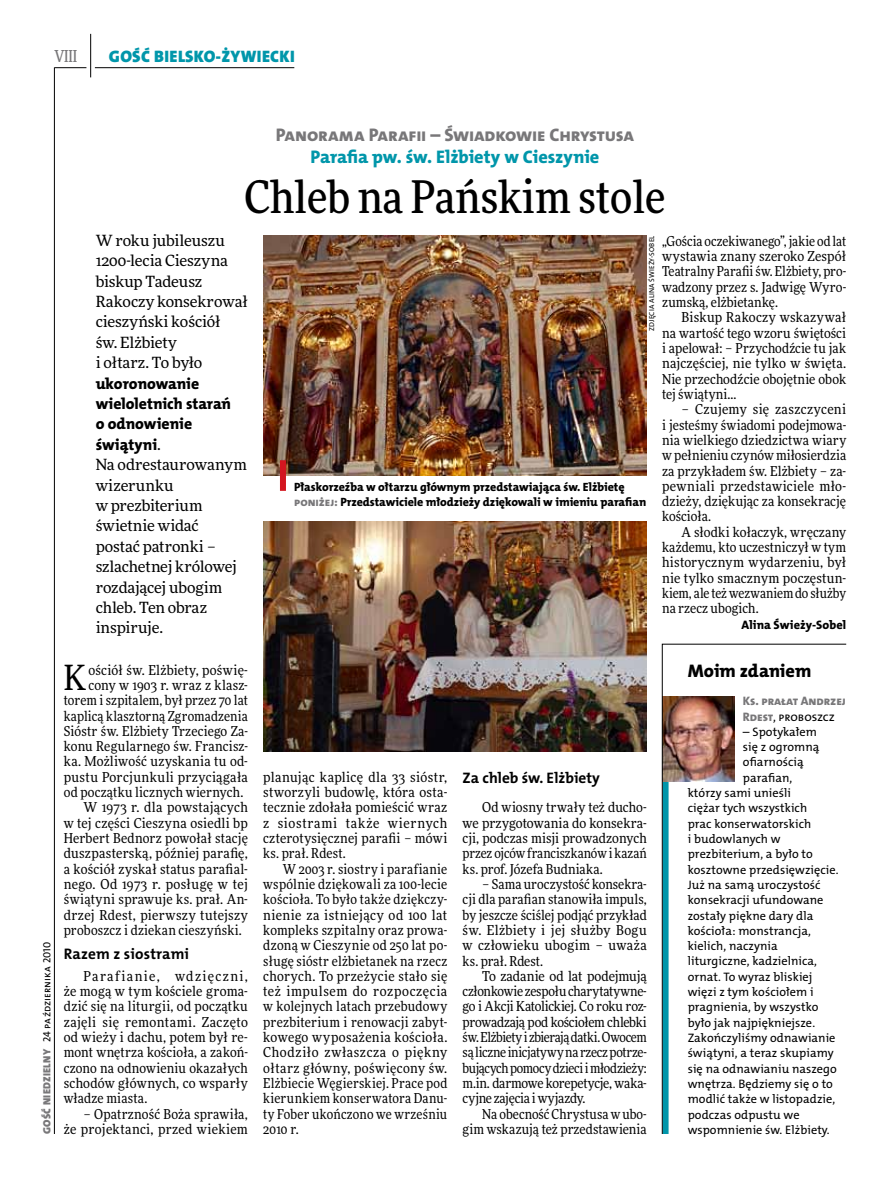
<style>
.page{position:relative;width:893px;height:1191px;background:#fff}
.page>*{position:absolute;margin:0;border:0;box-sizing:border-box;transform-origin:0 0}
.t1{font:500 45px "Freeday Narrow";color:#000}
.t2{font:34.8px "Freeday Narrow News";color:#000}
.t3{font:18.3px "The Mix HP8 Ex Bld";letter-spacing:-.01em;color:#787779}
.t4{font:18.3px "The Mix HP8 Ex Bld";letter-spacing:-.005em;color:#0096aa}
.t5{font:18.3px "The Mix HP8 Ex Bld";letter-spacing:-.005em;color:#000}
.t6{font:16.65px "The Mix HP9 Blk";letter-spacing:.02em;color:#0096aa}
.t7{font:500 16.5px "Freeday Narrow";color:#787779;scale:.9 1}
.t8{font:15.75px/20.4px "The Mix HP8 Ex Bld";letter-spacing:-.005em;color:#000}
.t9{font:15.45px/20.4px "Freeday News";letter-spacing:-.01em;color:#000}
.t10{font:15.3px "The Mix HP7 Bld";color:#000}
.t11{font:13.65px/15.3px "Freeday Narrow News";letter-spacing:.01em;color:#000;text-align:justify}
.t12{font:12.3px "The Mix HP5 Plain";letter-spacing:.005em;color:#000}
.t13{font:12.3px "The Mix HP8 Ex Bld";letter-spacing:.005em;color:#000}
.t14{font:12.3px "The Mix HP8 Ex Bld";letter-spacing:-.005em;color:#787779}
.t15{font:12px/15.3px "The Mix HP8 Ex Bld";letter-spacing:-.005em;color:#000}
.t16{font:10.5px "The Mix HP5 Plain";color:#000}
.t17{font:7.2px "The Mix HP5 Plain";letter-spacing:.015em;color:#000}
.s1{font-family:"The Mix HP9 Blk";color:#787779}
.s2{font-family:"Freeday News";font-size:15.45px}
.s3{color:#787779}
.s4{font-family:"The Mix HP8 Ex Bld";color:#787779}
</style>
<div class="page">
<hr style="left:54px;top:67px;width:1px;height:1067px;background:#000">
<hr style="left:90px;top:34px;width:1px;height:43px;background:#000">
<hr style="left:54px;top:67px;width:32px;height:1px;background:#000">
<hr style="left:95px;top:67px;width:199px;height:1px;background:#000">
<img style="left:263px;top:521px;width:384px;height:230px">
<img style="left:263px;top:236px;width:384px;height:239px">
<div style="left:280px;top:460px;width:6px;height:31px;background:#d3151f"></div>
<svg style="left:662px;top:644px;width:185px;height:490px"></svg>
<p class="t7" style="left:54px;top:46px;width:27px">VIII</p>
<p class="t6" style="left:109px;top:46px;width:187px">GOŚĆ BIELSKO-ŻYWIECKI</p>
<h3 class="t3" style="left:276px;top:123px;width:359px">Panorama Parafii – Świadkowie Chrystusa</h3>
<h3 class="t4" style="left:310px;top:145px;width:290px">Parafia pw. św. Elżbiety w Cieszynie</h3>
<h1 class="t1" style="left:244px;top:169px;width:423px">Chleb na Pańskim stole</h1>
<p class="t16" style="left:40px;top:1134px;width:194px;rotate:-90deg"><span class="s1">GOŚĆ NIEDZIELNY</span> 24 października 2010</p>
<p class="t9" style="left:96px;top:230px;width:154px">W roku jubileuszu<br>1200-lecia Cieszyna biskup Tadeusz<br>Rakoczy konsekrował cieszyński kościół<br>św. Elżbiety<br>i ołtarz. To było</p>
<p class="t8" style="left:96px;top:373px;width:137px">ukoronowanie wieloletnich starań o odnowienie świątyni<span class="s2">.</span></p>
<p class="t9" style="left:96px;top:454px;width:153px">Na odrestaurowanym wizerunku<br>w prezbiterium świetnie widać postać patronki – szlachetnej królowej rozdającej ubogim chleb. Ten obraz inspiruje.</p>
<h2 class="t2" style="left:64px;top:656px;width:24px">K</h2>
<p class="t11" style="left:88px;top:662px;width:161px">ościół św. Elżbiety, poświę-</p>
<p class="t11" style="left:88px;top:677px;width:161px">cony w 1903 r. wraz z klasz-</p>
<p class="t11" style="left:64px;top:692px;width:186px">torem i szpitalem, był przez 70 lat</p>
<p class="t11" style="left:64px;top:708px;width:186px">kaplicą klasztorną Zgromadzenia</p>
<p class="t11" style="left:64px;top:723px;width:186px">Sióstr św. Elżbiety Trzeciego Za-</p>
<p class="t11" style="left:64px;top:738px;width:186px">konu Regularnego św. Francisz-</p>
<p class="t11" style="left:64px;top:754px;width:186px">ka. Możliwość uzyskania tu od-</p>
<p class="t11" style="left:64px;top:769px;width:186px">pustu Porcjunkuli przyciągała</p>
<p class="t11" style="left:64px;top:784px;width:181px">od początku licznych wiernych.</p>
<p class="t11" style="left:83px;top:799px;width:166px">W 1973 r. dla powstających</p>
<p class="t11" style="left:64px;top:815px;width:186px">w tej części Cieszyna osiedli bp</p>
<p class="t11" style="left:64px;top:830px;width:186px">Herbert Bednorz powołał stację</p>
<p class="t11" style="left:64px;top:845px;width:186px">duszpasterską, później parafię,</p>
<p class="t11" style="left:64px;top:861px;width:186px">a kościół zyskał status parafial-</p>
<p class="t11" style="left:64px;top:876px;width:186px">nego. Od 1973 r. posługę w tej</p>
<p class="t11" style="left:64px;top:891px;width:186px">świątyni sprawuje ks. prał. An-</p>
<p class="t11" style="left:64px;top:907px;width:186px">drzej Rdest, pierwszy tutejszy</p>
<p class="t11" style="left:64px;top:922px;width:179px">proboszcz i dziekan cieszyński.</p>
<p class="t10" style="left:64px;top:944px;width:127px">Razem z siostrami</p>
<p class="t11" style="left:64px;top:968px;width:186px;text-indent:20px">Parafianie, wdzięczni, że mogą w tym kościele groma&shy;dzić się na liturgii, od początku zajęli się remontami. Zaczęto od wieży i dachu, potem był re&shy;mont wnętrza kościoła, a zakoń&shy;czono na odnowieniu okazałych schodów głównych, co wsparły władze miasta.</p>
<p class="t11" style="left:64px;top:1106px;width:186px;text-align:right">– Opatrzność Boża sprawiła,<br>że projektanci, przed wiekiem</p>
<p class="t11" style="left:662px;top:233px;width:186px">„Gościa oczekiwanego”, jakie od lat wystawia znany szeroko Zespół Teatralny Parafii św. Elżbiety, pro&shy;wadzony przez s. Jadwigę Wyro&shy;zumską, elżbietankę.</p>
<p class="t11" style="left:662px;top:310px;width:186px;text-indent:20px">Biskup Rakoczy wskazywał na wartość tego wzoru świętości i apelował: – Przychodźcie tu jak najczęściej, nie tylko w święta.<br>Nie przechodźcie obojętnie obok tej świątyni...</p>
<p class="t11" style="left:662px;top:401px;width:186px;text-indent:20px">– Czujemy się zaszczyceni i jesteśmy świadomi podejmowa&shy;nia wielkiego dziedzictwa wiary w pełnieniu czynów miłosierdzia za przykładem św. Elżbiety – za&shy;pewniali przedstawiciele mło&shy;dzieży, dziękując za konsekrację kościoła.</p>
<p class="t11" style="left:662px;top:524px;width:186px;text-indent:20px">A słodki kołaczyk, wręczany każdemu, kto uczestniczył w tym historycznym wydarzeniu, był nie tylko smacznym poczęstun&shy;kiem, ale też wezwaniem do służby na rzecz ubogich.</p>
<p class="t13" style="left:741px;top:616px;width:106px">Alina Świeży-Sobel</p>
<p class="t17" style="left:647px;top:330px;width:96px;rotate:-90deg">zdj ęcia Alina Świeży-Sobel</p>
<p class="t15" style="left:294px;top:479px;width:354px">Płaskorzeźba w ołtarzu głównym przedstawiająca św. Elżbietę <span class="s3">poniżej:</span> Przedstawiciele młodzieży dziękowali w imieniu parafian</p>
<p class="t11" style="left:263px;top:769px;width:186px">planując kaplicę dla 33 sióstr, stworzyli budowlę, która osta&shy;tecznie zdołała pomieścić wraz z siostrami także wiernych czterotysięcznej parafii – mówi ks. prał. Rdest.</p>
<p class="t11" style="left:263px;top:861px;width:186px;text-indent:20px">W 2003 r. siostry i parafianie wspólnie dziękowali za 100-lecie kościoła. To było także dziękczy&shy;nienie za istniejący od 100 lat kompleks szpitalny oraz prowa&shy;dzoną w Cieszynie od 250 lat po&shy;sługę sióstr elżbietanek na rzecz chorych. To przeżycie stało się też impulsem do rozpoczęcia w kolejnych latach przebudowy prezbiterium i renowacji zabyt&shy;kowego wyposażenia kościoła.<br>Chodziło zwłaszcza o piękny ołtarz główny, poświęcony św.<br>Elżbiecie Węgierskiej. Prace pod kierunkiem konserwatora Danu&shy;ty Fober ukończono we wrześniu 2010 r.</p>
<p class="t10" style="left:463px;top:767px;width:139px">Za chleb św. Elżbiety</p>
<p class="t11" style="left:463px;top:799px;width:186px;text-indent:20px">Od wiosny trwały też ducho&shy;we przygotowania do konsekra&shy;cji, podczas misji prowadzonych przez ojców franciszkanów i kazań ks. prof. Józefa Budniaka.</p>
<p class="t11" style="left:463px;top:876px;width:186px;text-indent:20px">– Sama uroczystość konsekra&shy;cji dla parafian stanowiła impuls, by jeszcze ściślej podjąć przykład św. Elżbiety i jej służby Bogu w człowieku ubogim – uważa ks. prał. Rdest.</p>
<p class="t11" style="left:463px;top:968px;width:186px;text-indent:20px">To zadanie od lat podejmują członkowie zespołu charytatywne&shy;go i Akcji Katolickiej. Co roku roz&shy;prowadzają pod kościołem chlebki św. Elżbiety i zbierają datki. Owocem są liczne inicjatywy na rzecz potrze&shy;bujących pomocy dzieci i młodzieży: m.in. darmowe korepetycje, waka&shy;cyjne zajęcia i wyjazdy.</p>
<p class="t11" style="left:463px;top:1106px;width:186px;text-align:right">Na obecność Chrystusa w ubo&shy;gim wskazują też przedstawienia</p>
<h3 class="t5" style="left:688px;top:659px;width:125px">Moim zdaniem</h3>
<p class="t14" style="left:743px;top:693px;width:105px">Ks. prałat Andrzej</p>
<p class="t12" style="left:743px;top:708px;width:93px"><span class="s4">Rdest</span>, proboszcz</p>
<p class="t12" style="left:743px;top:724px;width:76px">– Spotykałem</p>
<p class="t12" style="left:743px;top:739px;width:78px">się z ogromną</p>
<p class="t12" style="left:743px;top:754px;width:62px">ofiarnością</p>
<p class="t12" style="left:743px;top:769px;width:51px">parafian,</p>
<p class="t12" style="left:688px;top:785px;width:105px">którzy sami unieśli</p>
<p class="t12" style="left:688px;top:800px;width:121px">ciężar tych wszystkich</p>
<p class="t12" style="left:688px;top:815px;width:125px">prac konserwatorskich</p>
<p class="t12" style="left:688px;top:831px;width:94px">i budowlanych w</p>
<p class="t12" style="left:688px;top:846px;width:127px">prezbiterium, a było to</p>
<p class="t12" style="left:688px;top:861px;width:152px">kosztowne przedsięwzięcie.</p>
<p class="t12" style="left:688px;top:877px;width:134px">Już na samą uroczystość</p>
<p class="t12" style="left:688px;top:892px;width:137px">konsekracji ufundowane</p>
<p class="t12" style="left:688px;top:907px;width:127px">zostały piękne dary dla</p>
<p class="t12" style="left:688px;top:922px;width:125px">kościoła: monstrancja,</p>
<p class="t12" style="left:688px;top:938px;width:92px">kielich, naczynia</p>
<p class="t12" style="left:688px;top:953px;width:131px">liturgiczne, kadzielnica,</p>
<p class="t12" style="left:688px;top:968px;width:126px">ornat. To wyraz bliskiej</p>
<p class="t12" style="left:688px;top:984px;width:127px">więzi z tym kościołem i</p>
<p class="t12" style="left:688px;top:999px;width:132px">pragnienia, by wszystko</p>
<p class="t12" style="left:688px;top:1014px;width:129px">było jak najpiękniejsze.</p>
<p class="t12" style="left:688px;top:1030px;width:149px">Zakończyliśmy odnawianie</p>
<p class="t12" style="left:688px;top:1045px;width:148px">świątyni, a teraz skupiamy</p>
<p class="t12" style="left:688px;top:1060px;width:151px">się na odnawianiu naszego</p>
<p class="t12" style="left:688px;top:1075px;width:147px">wnętrza. Będziemy się o to</p>
<p class="t12" style="left:688px;top:1091px;width:149px">modlić także w listopadzie,</p>
<p class="t12" style="left:688px;top:1106px;width:113px">podczas odpustu we</p>
<p class="t12" style="left:688px;top:1121px;width:143px">wspomnienie św. Elżbiety.</p>
</div>
